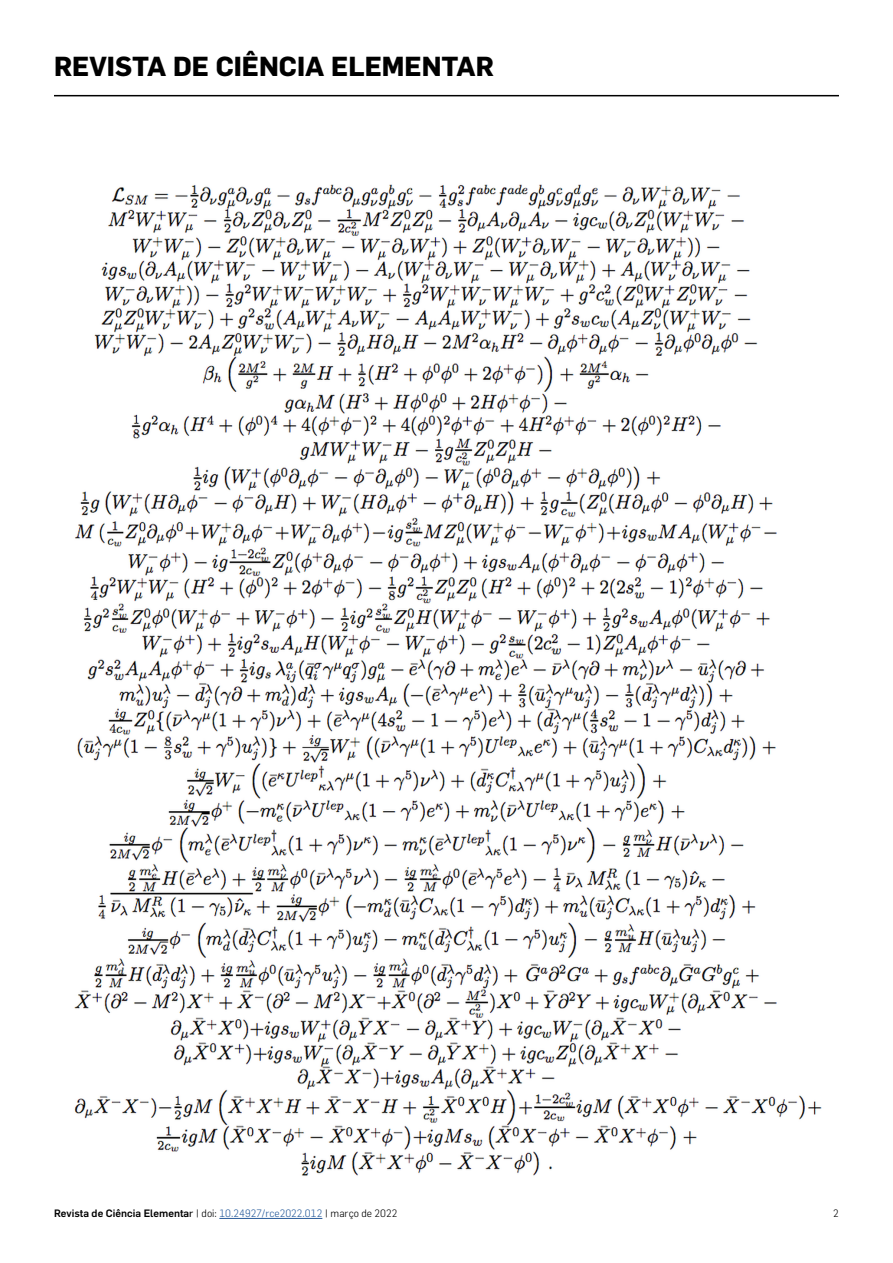
<style>
.page{position:relative;width:893px;height:1263px;background:#fff}
.page>*{position:absolute;margin:0;border:0;box-sizing:border-box;transform-origin:0 0}
.t1{font:700 27px "Flama";color:#000}
.t2{font:500 10.5px "Flama";color:#000}
.t3{font:300 10.5px "Flama";color:#000}
.s1{font-weight:400}
.s2{font-weight:300}
.s3{font-weight:300;color:#275b9b}
</style>
<div class="page">
<hr style="left:54px;top:95px;width:785px;height:1px;background:#000">
<hr style="left:219px;top:1218px;width:103px;height:1px;background:#275b9b">
<img style="left:74px;top:184px;width:748px;height:992px">
<h1 class="t1" style="left:54px;top:50px;width:441px">REVISTA DE CIÊNCIA ELEMENTAR</h1>
<p class="t2" style="left:54px;top:1207px;width:345px">Revista de Ciência Elementa<span class="s1">r</span> <span class="s2">| doi:</span> <span class="s3">10.24927/rce2022.012</span> <span class="s2">| março de 2022</span></p>
<p class="t3" style="left:833px;top:1207px;width:7px">2</p>
</div>
